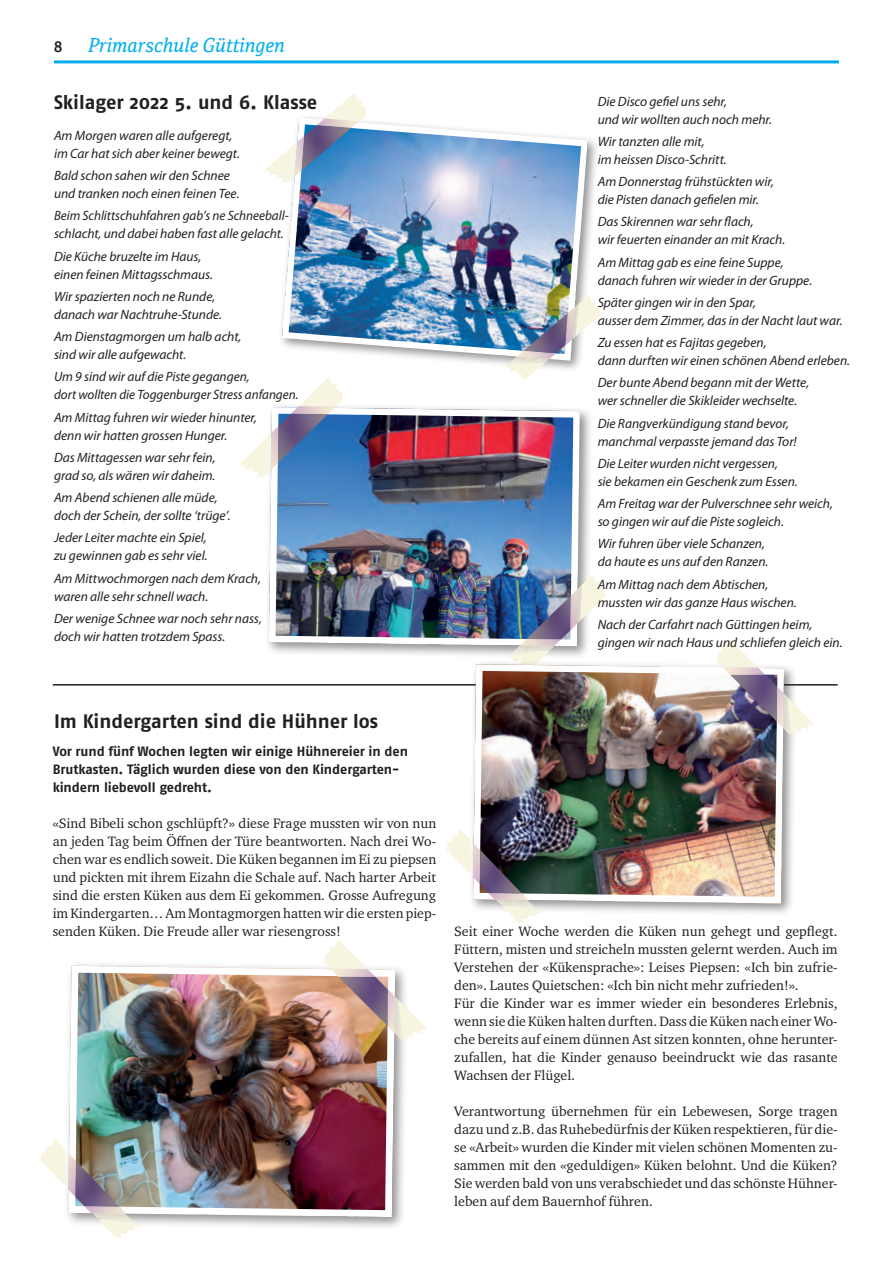
<style>
.page{position:relative;width:893px;height:1263px;background:#fff}
.page>*{position:absolute;margin:0;border:0;box-sizing:border-box;transform-origin:0 0}
.t1{font:700 19.5px "Fago OT";color:#231f20}
.t2{font:italic 19.5px "Cordale";color:#00aeef}
.t3{font:700 15px "Cordale";color:#231f20}
.t4{font:13.95px/18px "Charter ITC Pro";color:#231f20;text-align:justify}
.t5{font:italic 13.5px/18px "Myriad Pro";color:#231f20}
.t6{font:700 13.5px/18px "Fago OT";letter-spacing:-.01em;color:#231f20}
</style>
<div class="page">
<hr style="left:54px;top:60px;width:785px;height:3px;background:#00aeef">
<div style="left:278px;top:114px;width:322px;height:259px;background:#231f20;opacity:.5"></div>
<img style="left:279px;top:115px;width:312px;height:249px">
<img style="left:505px;top:296px;width:95px;height:83px">
<img style="left:294px;top:121px;width:65px;height:56px">
<svg style="left:325px;top:94px;width:42px;height:28px"></svg>
<svg style="left:265px;top:142px;width:32px;height:41px"></svg>
<div style="left:264px;top:402px;width:329px;height:257px;background:#231f20;opacity:.5"></div>
<img style="left:266px;top:404px;width:317px;height:245px">
<img style="left:508px;top:576px;width:97px;height:83px">
<img style="left:271px;top:407px;width:65px;height:63px">
<svg style="left:299px;top:378px;width:44px;height:29px"></svg>
<svg style="left:239px;top:433px;width:33px;height:44px"></svg>
<hr style="left:53px;top:684px;width:785px;height:2px;background:#231f20">
<div style="left:468px;top:659px;width:329px;height:258px;background:#231f20;opacity:.5"></div>
<img style="left:470px;top:661px;width:317px;height:246px">
<svg style="left:446px;top:830px;width:95px;height:93px"></svg>
<img style="left:723px;top:667px;width:61px;height:62px">
<img style="left:730px;top:675px;width:47px;height:47px">
<svg style="left:716px;top:640px;width:42px;height:28px"></svg>
<svg style="left:783px;top:693px;width:31px;height:43px"></svg>
<div style="left:63px;top:960px;width:346px;height:271px;background:#231f20;opacity:.5"></div>
<img style="left:65px;top:962px;width:334px;height:258px">
<svg style="left:40px;top:1140px;width:100px;height:98px"></svg>
<img style="left:331px;top:969px;width:64px;height:64px">
<img style="left:339px;top:977px;width:49px;height:49px">
<svg style="left:324px;top:941px;width:44px;height:29px"></svg>
<svg style="left:395px;top:996px;width:31px;height:45px"></svg>
<p class="t3" style="left:54px;top:38px;width:10px">8</p>
<h1 class="t2" style="left:88px;top:34px;width:199px">Primarschule Güttingen</h1>
<h1 class="t1" style="left:54px;top:91px;width:265px">Skilager 2022 5. und 6. Klasse</h1>
<p class="t5" style="left:54px;top:126px;width:187px">Am Morgen waren alle aufgeregt, im Car hat sich aber keiner bewegt.</p>
<p class="t5" style="left:54px;top:166px;width:187px">Bald schon sahen wir den Schnee und tranken noch einen feinen Tee.</p>
<p class="t5" style="left:54px;top:207px;width:236px">Beim Schlittschuhfahren gab’s ne Schneeball&shy;schlacht, und dabei haben fast alle gelacht.</p>
<p class="t5" style="left:54px;top:247px;width:161px">Die Küche bruzelte im Haus, einen feinen Mittagsschmaus.</p>
<p class="t5" style="left:54px;top:287px;width:170px">Wir spazierten noch ne Runde, danach war Nachtruhe-Stunde.</p>
<p class="t5" style="left:54px;top:327px;width:189px">Am Dienstagmorgen um halb acht, sind wir alle aufgewacht.</p>
<p class="t5" style="left:54px;top:368px;width:246px">Um 9 sind wir auf die Piste gegangen,<br>dort wollten die Toggenburger Stress anfangen.</p>
<p class="t5" style="left:54px;top:408px;width:205px">Am Mittag fuhren wir wieder hinunter, denn wir hatten grossen Hunger.</p>
<p class="t5" style="left:54px;top:448px;width:163px">Das Mittagessen war sehr fein, grad so, als wären wir daheim.</p>
<p class="t5" style="left:54px;top:488px;width:178px">Am Abend schienen alle müde, doch der Schein, der sollte ‘trüge’.</p>
<p class="t5" style="left:54px;top:529px;width:155px">Jeder Leiter machte ein Spiel, zu gewinnen gab es sehr viel.</p>
<p class="t5" style="left:54px;top:569px;width:208px">Am Mittwochmorgen nach dem Krach, waren alle sehr schnell wach.</p>
<p class="t5" style="left:54px;top:609px;width:209px">Der wenige Schnee war noch sehr nass, doch wir hatten trotzdem Spass.</p>
<p class="t5" style="left:598px;top:92px;width:176px">Die Disco gefiel uns sehr,<br>und wir wollten auch noch mehr.</p>
<p class="t5" style="left:598px;top:132px;width:131px">Wir tanzten alle mit,<br>im heissen Disco-Schritt.</p>
<p class="t5" style="left:598px;top:172px;width:178px">Am Donnerstag frühstückten wir, die Pisten danach gefielen mir.</p>
<p class="t5" style="left:598px;top:213px;width:189px">Das Skirennen war sehr flach,<br>wir feuerten einander an mit Krach.</p>
<p class="t5" style="left:598px;top:253px;width:216px">Am Mittag gab es eine feine Suppe, danach fuhren wir wieder in der Gruppe.</p>
<p class="t5" style="left:598px;top:293px;width:246px">Später gingen wir in den Spar,<br>ausser dem Zimmer, das in der Nacht laut war.</p>
<p class="t5" style="left:598px;top:333px;width:254px">Zu essen hat es Fajitas gegeben,<br>dann durften wir einen schönen Abend erleben.</p>
<p class="t5" style="left:598px;top:374px;width:213px">Der bunte Abend begann mit der Wette, wer schneller die Skikleider wechselte.</p>
<p class="t5" style="left:598px;top:414px;width:201px">Die Rangverkündigung stand bevor, manchmal verpasste jemand das Tor!</p>
<p class="t5" style="left:598px;top:454px;width:202px">Die Leiter wurden nicht vergessen,<br>sie bekamen ein Geschenk zum Essen.</p>
<p class="t5" style="left:598px;top:494px;width:237px">Am Freitag war der Pulverschnee sehr weich, so gingen wir auf die Piste sogleich.</p>
<p class="t5" style="left:598px;top:534px;width:172px">Wir fuhren über viele Schanzen, da haute es uns auf den Ranzen.</p>
<p class="t5" style="left:598px;top:575px;width:201px">Am Mittag nach dem Abtischen, mussten wir das ganze Haus wischen.</p>
<p class="t5" style="left:598px;top:615px;width:246px">Nach der Carfahrt nach Güttingen heim, gingen wir nach Haus und schliefen gleich ein.</p>
<h1 class="t1" style="left:54px;top:709px;width:326px">Im Kindergarten sind die Hühner los</h1>
<p class="t6" style="left:53px;top:742px;width:357px">Vor rund fünf Wochen legten wir einige Hühnereier in den<br>Brutkasten. Täglich wurden diese von den Kindergarten&shy;kindern liebevoll gedreht.</p>
<p class="t4" style="left:53px;top:814px;width:385px">«Sind Bibeli schon gschlüpft?» diese Frage mussten wir von nun an jeden Tag beim Öffnen der Türe beantworten. Nach drei Wo&shy;chen war es endlich soweit. Die Küken begannen im Ei zu piepsen und pickten mit ihrem Eizahn die Schale auf. Nach harter Arbeit sind die ersten Küken aus dem Ei gekommen. Grosse Aufregung im Kindergarten… Am Montagmorgen hatten wir die ersten piep&shy;senden Küken. Die Freude aller war riesengross!</p>
<p class="t4" style="left:454px;top:922px;width:385px;text-align:left">Seit einer Woche werden die Küken nun gehegt und gepflegt.<br>Füttern, misten und streicheln mussten gelernt werden. Auch im Verstehen der «Kükensprache»: Leises Piepsen: «Ich bin zufrie&shy;den». Lautes Quietschen: «Ich bin nicht mehr zufrieden!».<br>Für die Kinder war es immer wieder ein besonderes Erlebnis, wenn sie die Küken halten durften. Dass die Küken nach einer Wo&shy;che bereits auf einem dünnen Ast sitzen konnten, ohne herunter&shy;zufallen, hat die Kinder genauso beeindruckt wie das rasante Wachsen der Flügel.</p>
<p class="t4" style="left:454px;top:1102px;width:385px">Verantwortung übernehmen für ein Lebewesen, Sorge tragen dazu und z.B. das Ruhebedürfnis der Küken respektieren, für die&shy;se «Arbeit» wurden die Kinder mit vielen schönen Momenten zu&shy;sammen mit den «geduldigen» Küken belohnt. Und die Küken?<br>Sie werden bald von uns verabschiedet und das schönste Hühner&shy;leben auf dem Bauernhof führen.</p>
</div>
